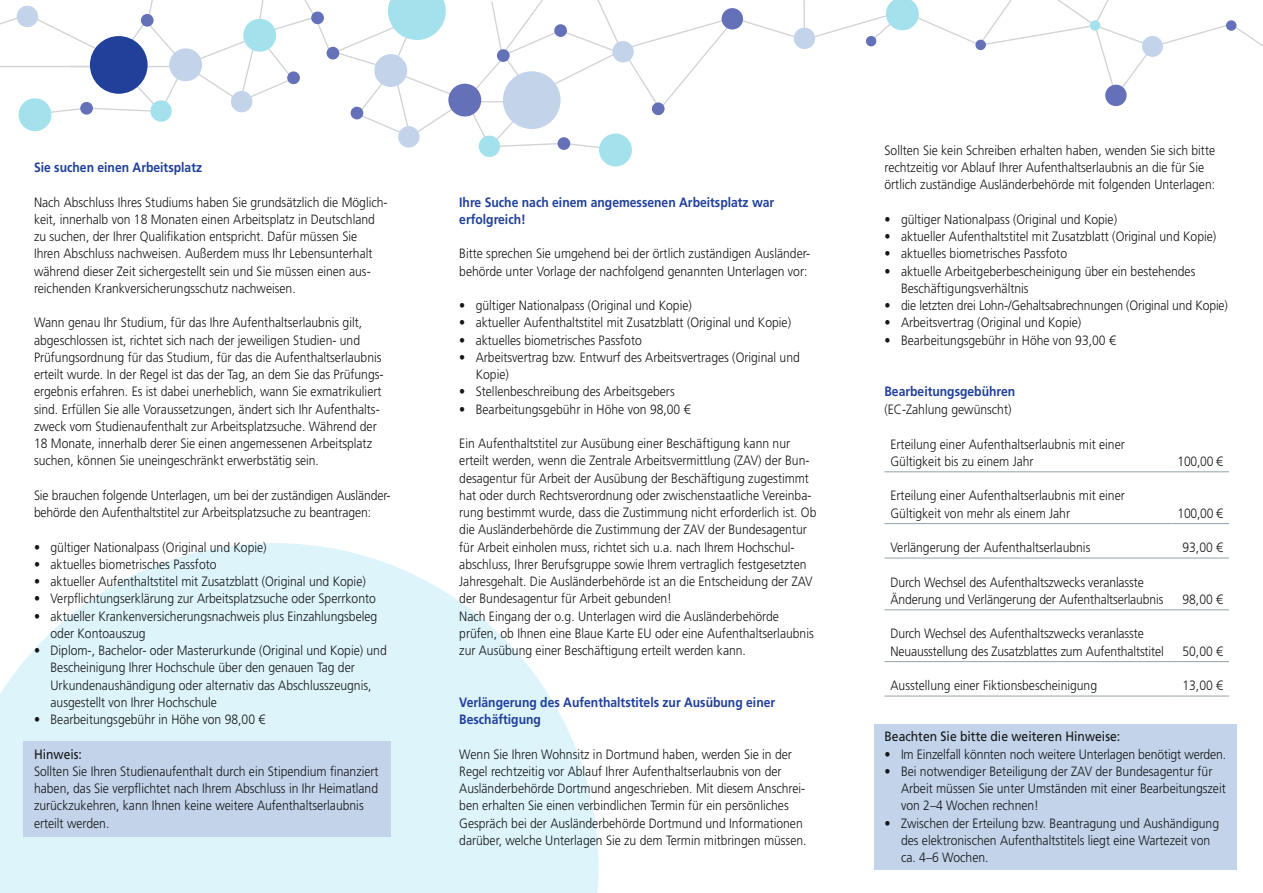
<style>
.page{position:relative;width:1263px;height:893px;background:#fff}
.page>*{position:absolute;margin:0;border:0;box-sizing:border-box;transform-origin:0 0}
.t1{font:300 13.5px/17.2px "Frutiger LT";color:#151616;scale:.9 1}
.t2{font:700 13.5px/17.2px "Frutiger LT";color:#204099;scale:.9 1}
.t3{font:13.5px "Frutiger LT";color:#151616;scale:.9 1}
</style>
<div class="page">
<svg style="left:0;top:543px;width:598px;height:350px;fill:#ddf4fa"></svg>
<div style="left:23px;top:741px;width:368px;height:95px;background:#c2d3ea"></div>
<div style="left:874px;top:724px;width:362px;height:146px;background:#c2d3ea"></div>
<hr style="left:884px;top:471px;width:287px;height:1px;background:#9facb2">
<hr style="left:1171px;top:471px;width:58px;height:1px;background:#9facb2">
<hr style="left:884px;top:523px;width:287px;height:1px;background:#9facb2">
<hr style="left:1171px;top:523px;width:58px;height:1px;background:#9facb2">
<hr style="left:884px;top:557px;width:287px;height:2px;background:#9facb2">
<hr style="left:1171px;top:557px;width:58px;height:2px;background:#9facb2">
<hr style="left:884px;top:609px;width:287px;height:1px;background:#9facb2">
<hr style="left:1171px;top:609px;width:58px;height:1px;background:#9facb2">
<hr style="left:884px;top:661px;width:287px;height:1px;background:#9facb2">
<hr style="left:1171px;top:661px;width:58px;height:1px;background:#9facb2">
<hr style="left:884px;top:695px;width:287px;height:2px;background:#9facb2">
<hr style="left:1171px;top:695px;width:58px;height:2px;background:#9facb2">
<div style="left:599px;top:134px;width:33px;height:32px;background:#a3e2ec;border-radius:50%"></div>
<svg style="left:0;top:0;width:1263px;height:158px"></svg>
<div style="left:612px;top:41px;width:22px;height:21px;background:#c2d3ea;border-radius:50%"></div>
<div style="left:794px;top:28px;width:21px;height:21px;background:#c2d3ea;border-radius:50%"></div>
<div style="left:722px;top:8px;width:21px;height:22px;background:#6470b8;border-radius:50%"></div>
<div style="left:1090px;top:20px;width:10px;height:11px;background:#a3e2ec;border-radius:50%"></div>
<div style="left:866px;top:36px;width:10px;height:10px;background:#6470b8;border-radius:50%"></div>
<div style="left:975px;top:40px;width:11px;height:10px;background:#6470b8;border-radius:50%"></div>
<p class="t2" style="left:34px;top:159px;width:188px">Sie suchen einen Arbeitsplatz</p>
<p class="t1" style="left:34px;top:193px;width:394px">Nach Abschluss Ihres Studiums haben Sie grundsätzlich die Möglich&shy;keit, innerhalb von 18 Monaten einen Arbeitsplatz in Deutschland zu suchen, der Ihrer Qualifikation entspricht. Dafür müssen Sie<br>Ihren Abschluss nachweisen. Außerdem muss Ihr Lebensunterhalt während dieser Zeit sichergestellt sein und Sie müssen einen aus&shy;reichenden Krankversicherungsschutz nachweisen.</p>
<p class="t1" style="left:34px;top:314px;width:390px">Wann genau Ihr Studium, für das Ihre Aufenthaltserlaubnis gilt, abgeschlossen ist, richtet sich nach der jeweiligen Studien- und Prüfungsordnung für das Studium, für das die Aufenthaltserlaubnis erteilt wurde. In der Regel ist das der Tag, an dem Sie das Prüfungs&shy;ergebnis erfahren. Es ist dabei unerheblich, wann Sie exmatrikuliert sind. Erfüllen Sie alle Voraussetzungen, ändert sich Ihr Aufenthalts&shy;zweck vom Studienaufenthalt zur Arbeitsplatzsuche. Während der 18 Monate, innerhalb derer Sie einen angemessenen Arbeitsplatz suchen, können Sie uneingeschränkt erwerbstätig sein.</p>
<p class="t1" style="left:34px;top:487px;width:398px">Sie brauchen folgende Unterlagen, um bei der zuständigen Ausländer&shy;behörde den Aufenthaltstitel zur Arbeitsplatzsuche zu beantragen:</p>
<p class="t1" style="left:34px;top:538px;width:260px">• gültiger Nationalpass (Original und Kopie)</p>
<p class="t1" style="left:34px;top:556px;width:204px">• aktuelles biometrisches Passfoto</p>
<p class="t1" style="left:34px;top:573px;width:370px">• aktueller Aufenthaltstitel mit Zusatzblatt (Original und Kopie)</p>
<p class="t1" style="left:34px;top:590px;width:381px">• Verpflichtungserklärung zur Arbeitsplatzsuche oder Sperrkonto</p>
<p class="t1" style="left:51px;top:607px;width:365px;text-indent:-16px">• aktueller Krankenversicherungsnachweis plus Einzahlungsbeleg oder Kontoauszug</p>
<p class="t1" style="left:51px;top:642px;width:375px;text-indent:-16px">• Diplom-, Bachelor- oder Masterurkunde (Original und Kopie) und Bescheinigung Ihrer Hochschule über den genauen Tag der Urkundenaushändigung oder alternativ das Abschlusszeugnis, ausgestellt von Ihrer Hochschule</p>
<p class="t1" style="left:34px;top:711px;width:258px">• Bearbeitungsgebühr in Höhe von 98,00 €</p>
<p class="t3" style="left:34px;top:746px;width:55px">Hinweis:</p>
<p class="t1" style="left:34px;top:763px;width:384px">Sollten Sie Ihren Studienaufenthalt durch ein Stipendium finanziert haben, das Sie verpflichtet nach Ihrem Abschluss in Ihr Heimatland zurückzukehren, kann Ihnen keine weitere Aufenthaltserlaubnis erteilt werden.</p>
<p class="t2" style="left:459px;top:193px;width:352px">Ihre Suche nach einem angemessenen Arbeitsplatz war erfolgreich!</p>
<p class="t1" style="left:459px;top:245px;width:391px">Bitte sprechen Sie umgehend bei der örtlich zuständigen Ausländer&shy;behörde unter Vorlage der nachfolgend genannten Unterlagen vor:</p>
<p class="t1" style="left:459px;top:297px;width:260px">• gültiger Nationalpass (Original und Kopie)</p>
<p class="t1" style="left:459px;top:314px;width:370px">• aktueller Aufenthaltstitel mit Zusatzblatt (Original und Kopie)</p>
<p class="t1" style="left:459px;top:331px;width:204px">• aktuelles biometrisches Passfoto</p>
<p class="t1" style="left:476px;top:349px;width:362px;text-indent:-16px">• Arbeitsvertrag bzw. Entwurf des Arbeitsvertrages (Original und<br>Kopie)</p>
<p class="t1" style="left:459px;top:383px;width:241px">• Stellenbeschreibung des Arbeitsgebers</p>
<p class="t1" style="left:459px;top:400px;width:258px">• Bearbeitungsgebühr in Höhe von 98,00 €</p>
<p class="t1" style="left:459px;top:435px;width:398px">Ein Aufenthaltstitel zur Ausübung einer Beschäftigung kann nur erteilt werden, wenn die Zentrale Arbeitsvermittlung (ZAV) der Bun&shy;desagentur für Arbeit der Ausübung der Beschäftigung zugestimmt hat oder durch Rechtsverordnung oder zwischenstaatliche Vereinba&shy;rung bestimmt wurde, dass die Zustimmung nicht erforderlich ist. Ob die Ausländerbehörde die Zustimmung der ZAV der Bundesagentur für Arbeit einholen muss, richtet sich u.a. nach Ihrem Hochschul&shy;abschluss, Ihrer Berufsgruppe sowie Ihrem vertraglich festgesetzten Jahresgehalt. Die Ausländerbehörde ist an die Entscheidung der ZAV der Bundesagentur für Arbeit gebunden!<br>Nach Eingang der o.g. Unterlagen wird die Ausländerbehörde prüfen, ob Ihnen eine Blaue Karte EU oder eine Aufenthaltserlaubnis zur Ausübung einer Beschäftigung erteilt werden kann.</p>
<p class="t2" style="left:459px;top:694px;width:353px">Verlängerung des Aufenthaltstitels zur Ausübung einer<br>Beschäftigung</p>
<p class="t1" style="left:459px;top:745px;width:387px">Wenn Sie Ihren Wohnsitz in Dortmund haben, werden Sie in der Regel rechtzeitig vor Ablauf Ihrer Aufenthaltserlaubnis von der Ausländerbehörde Dortmund angeschrieben. Mit diesem Anschrei&shy;ben erhalten Sie einen verbindlichen Termin für ein persönliches Gespräch bei der Ausländerbehörde Dortmund und Informationen darüber, welche Unterlagen Sie zu dem Termin mitbringen müssen.</p>
<p class="t1" style="left:884px;top:142px;width:369px">Sollten Sie kein Schreiben erhalten haben, wenden Sie sich bitte rechtzeitig vor Ablauf Ihrer Aufenthaltserlaubnis an die für Sie örtlich zuständige Ausländerbehörde mit folgenden Unterlagen:</p>
<p class="t1" style="left:884px;top:211px;width:260px">• gültiger Nationalpass (Original und Kopie)</p>
<p class="t1" style="left:884px;top:228px;width:370px">• aktueller Aufenthaltstitel mit Zusatzblatt (Original und Kopie)</p>
<p class="t1" style="left:884px;top:245px;width:204px">• aktuelles biometrisches Passfoto</p>
<p class="t1" style="left:901px;top:262px;width:329px;text-indent:-16px">• aktuelle Arbeitgeberbescheinigung über ein bestehendes<br>Beschäftigungsverhältnis</p>
<p class="t1" style="left:884px;top:297px;width:383px">• die letzten drei Lohn-/Gehaltsabrechnungen (Original und Kopie)</p>
<p class="t1" style="left:884px;top:314px;width:220px">• Arbeitsvertrag (Original und Kopie)</p>
<p class="t1" style="left:884px;top:331px;width:258px">• Bearbeitungsgebühr in Höhe von 93,00 €</p>
<p class="t2" style="left:884px;top:383px;width:147px">Bearbeitungsgebühren</p>
<p class="t1" style="left:884px;top:400px;width:143px">(EC-Zahlung gewünscht)</p>
<p class="t1" style="left:890px;top:435px;width:262px">Erteilung einer Aufenthaltserlaubnis mit einer<br>Gültigkeit bis zu einem Jahr</p>
<p class="t1" style="left:1177px;top:453px;width:52px">100,00 €</p>
<p class="t1" style="left:890px;top:487px;width:262px">Erteilung einer Aufenthaltserlaubnis mit einer<br>Gültigkeit von mehr als einem Jahr</p>
<p class="t1" style="left:1177px;top:504px;width:52px">100,00 €</p>
<p class="t1" style="left:890px;top:539px;width:224px">Verlängerung der Aufenthaltserlaubnis</p>
<p class="t1" style="left:1182px;top:539px;width:47px">93,00 €</p>
<p class="t1" style="left:890px;top:573px;width:305px">Durch Wechsel des Aufenthaltszwecks veranlasste<br>Änderung und Verlängerung der Aufenthaltserlaubnis</p>
<p class="t1" style="left:1182px;top:591px;width:47px">98,00 €</p>
<p class="t1" style="left:890px;top:625px;width:305px">Durch Wechsel des Aufenthaltszwecks veranlasste<br>Neuausstellung des Zusatzblattes zum Aufenthaltstitel</p>
<p class="t1" style="left:1182px;top:642px;width:47px">50,00 €</p>
<p class="t1" style="left:890px;top:677px;width:231px">Ausstellung einer Fiktionsbescheinigung</p>
<p class="t1" style="left:1182px;top:677px;width:47px">13,00 €</p>
<p class="t3" style="left:884px;top:729px;width:263px">Beachten Sie bitte die weiteren Hinweise:</p>
<p class="t1" style="left:884px;top:745px;width:381px">• Im Einzelfall könnten noch weitere Unterlagen benötigt werden.</p>
<p class="t1" style="left:901px;top:763px;width:362px;text-indent:-17px">• Bei notwendiger Beteiligung der ZAV der Bundesagentur für<br>Arbeit müssen Sie unter Umständen mit einer Bearbeitungszeit von 2–4 Wochen rechnen!</p>
<p class="t1" style="left:901px;top:814px;width:355px;text-indent:-16px">• Zwischen der Erteilung bzw. Beantragung und Aushändigung des elektronischen Aufenthaltstitels liegt eine Wartezeit von ca. 4–6 Wochen.</p>
</div>
